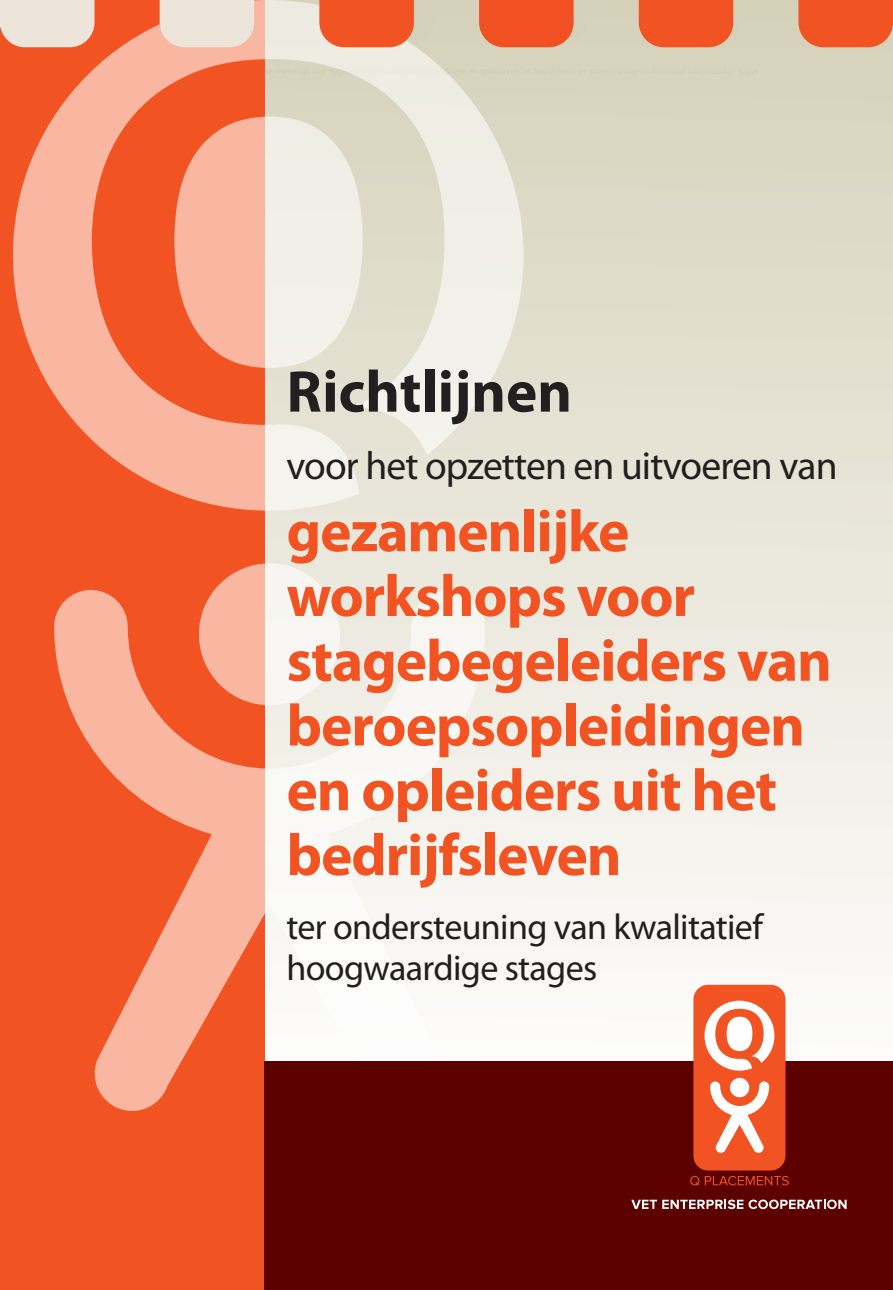
<style>
.page{position:relative;width:893px;height:1290px;background:#fff}
.page>*{position:absolute;margin:0;border:0;box-sizing:border-box;transform-origin:0 0}
.t1{font:700 59.32px/64.8px "Myriad Pro";letter-spacing:-.02em;color:#f15422}
.t2{font:700 59.32px "Myriad Pro";color:#231f20}
.t3{font:39.55px "Myriad Pro";letter-spacing:-.02em;color:#231f20}
.t4{font:36.05px/41.5px "Myriad Pro";letter-spacing:-.02em;color:#231f20}
</style>
<div class="page">
<div style="left:0;top:0;width:893px;height:1097px;background:linear-gradient(to bottom,#d6d1b9,#fefefd)"></div>
<div style="left:0;top:0;width:265px;height:1290px;background:#f15422"></div>
<svg style="left:54px;top:590px;width:431px;height:526px"></svg>
<svg style="left:199px;top:563px;width:141px;height:142px;fill:#f8f5f0"></svg>
<svg style="left:13px;top:0;width:510px;height:511px"></svg>
<svg style="left:174px;top:117px;width:189px;height:251px;background:#f2c9b7"></svg>
<div style="left:265px;top:1062px;width:628px;height:228px;background:#5d0000"></div>
<div style="left:693px;top:985px;width:92px;height:185px;background:#f15422;border-radius:15px"></div>
<svg style="left:710px;top:1081px;width:59px;height:72px"></svg>
<div style="left:730px;top:1078px;width:19px;height:19px;background:#fff;border-radius:50%"></div>
<svg style="left:704px;top:1000px;width:70px;height:70px"></svg>
<svg style="left:631px;top:1199px;width:216px;height:10px"></svg>
<svg style="left:690px;top:1176px;width:9px;height:9px"></svg>
<svg style="left:705px;top:1176px;width:84px;height:9px"></svg>
<svg style="left:479px;top:0;width:109px;height:47px;background:#ec683d"></svg>
<svg style="left:639px;top:0;width:101px;height:47px;background:#ed6234"></svg>
<svg style="left:319px;top:0;width:116px;height:47px;background:#eb7146"></svg>
<svg style="left:160px;top:0;width:123px;height:47px;background:#eeded3"></svg>
<svg style="left:798px;top:0;width:95px;height:47px;background:#ef5b2b"></svg>
<svg style="left:0;top:0;width:130px;height:47px"></svg>
<p class="t2" style="left:286px;top:353px;width:287px">Richtlijnen</p>
<p class="t3" style="left:286px;top:442px;width:553px">voor het opzetten en uitvoeren van</p>
<p class="t1" style="left:286px;top:497px;width:547px">gezamenlijke workshops voor stagebegeleiders van beroepsopleidingen en opleiders uit het bedrijfsleven</p>
<p class="t4" style="left:286px;top:905px;width:478px">ter ondersteuning van kwalitatief hoogwaardige stages</p>
</div>
